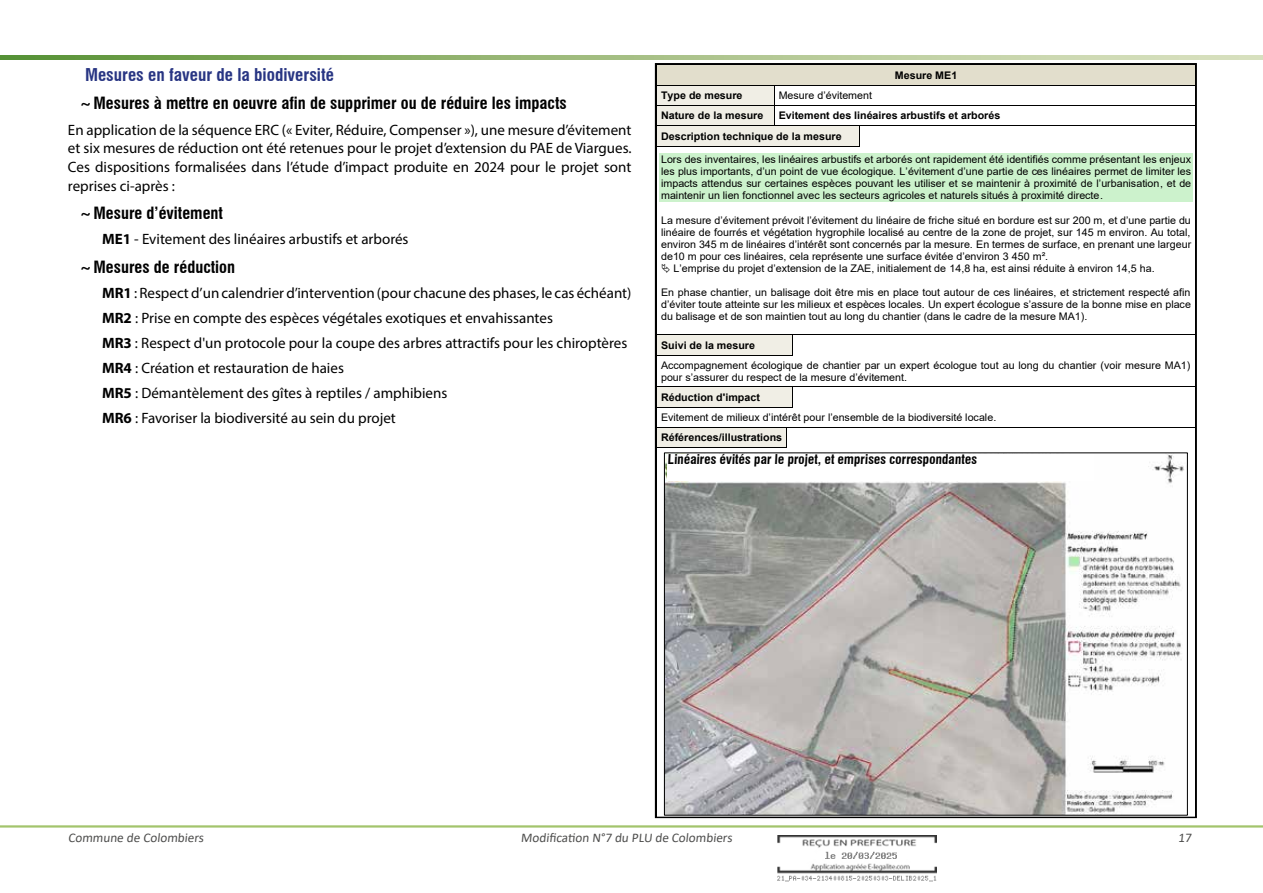
<style>
.page{position:relative;width:1263px;height:893px;background:#fff}
.page>*{position:absolute;margin:0;border:0;box-sizing:border-box;transform-origin:0 0}
.t1{font:700 condensed 17.25px "Swiss 721 BT";color:#283583}
.t2{font:700 condensed 16.5px "Swiss 721 BT";color:#000}
.t3{font:15px/25.2px "Myriad Pro";color:#000;text-align:justify}
.t4{font:13.2px "Calibri";color:#4d4d4c}
.t5{font:700 condensed 13.2px "Swiss 721 BT";color:#000}
.t6{font:10.5px/12px "Arial";letter-spacing:.005em;color:#000;text-align:justify}
.t7{font:700 10.5px/20.4px "Arial";color:#000}
.s1{font-family:"Myriad Pro";font-weight:600;font-stretch:normal}
.s2{font-weight:700}
</style>
<div class="page">
<hr style="left:0;top:825px;width:1263px;height:3px;background:#a3c46c">
<svg style="left:0;top:55px;width:1263px;height:5px;background:#a1bd81"></svg>
<div style="left:657px;top:65px;width:538px;height:20px;background:#e2decc"></div>
<div style="left:657px;top:85px;width:117px;height:20px;background:#f0eee5"></div>
<hr style="left:657px;top:85px;width:117px;height:1px;background:#000">
<hr style="left:775px;top:85px;width:420px;height:1px;background:#000">
<div style="left:657px;top:106px;width:117px;height:19px;background:#f0eee5"></div>
<hr style="left:657px;top:105px;width:117px;height:1px;background:#000">
<hr style="left:775px;top:105px;width:420px;height:1px;background:#000">
<div style="left:657px;top:126px;width:202px;height:20px;background:#f0eee5"></div>
<hr style="left:657px;top:125px;width:117px;height:1px;background:#000">
<svg style="left:774px;top:85px;width:1px;height:41px"></svg>
<hr style="left:775px;top:125px;width:84px;height:1px;background:#000">
<hr style="left:860px;top:125px;width:335px;height:1px;background:#000">
<div style="left:659px;top:153px;width:534px;height:13px;background:#ccf2cc"></div>
<div style="left:659px;top:166px;width:534px;height:12px;background:#ccf2cc"></div>
<div style="left:659px;top:178px;width:534px;height:12px;background:#ccf2cc"></div>
<div style="left:659px;top:190px;width:534px;height:12px;background:#ccf2cc"></div>
<hr style="left:657px;top:146px;width:202px;height:1px;background:#000">
<svg style="left:859px;top:125px;width:1px;height:22px"></svg>
<hr style="left:657px;top:146px;width:1px;height:188px;background:#000">
<div style="left:657px;top:335px;width:135px;height:20px;background:#f0eee5"></div>
<hr style="left:657px;top:334px;width:135px;height:1px;background:#000">
<hr style="left:793px;top:334px;width:402px;height:1px;background:#000">
<hr style="left:657px;top:355px;width:135px;height:1px;background:#000">
<svg style="left:792px;top:334px;width:1px;height:22px"></svg>
<hr style="left:657px;top:355px;width:1px;height:31px;background:#000">
<div style="left:657px;top:387px;width:135px;height:20px;background:#f0eee5"></div>
<hr style="left:657px;top:386px;width:135px;height:1px;background:#000">
<hr style="left:793px;top:386px;width:402px;height:1px;background:#000">
<hr style="left:657px;top:407px;width:135px;height:1px;background:#000">
<svg style="left:792px;top:386px;width:1px;height:22px"></svg>
<div style="left:657px;top:428px;width:129px;height:20px;background:#f0eee5"></div>
<hr style="left:657px;top:427px;width:129px;height:1px;background:#000">
<hr style="left:787px;top:427px;width:408px;height:1px;background:#000">
<hr style="left:657px;top:448px;width:129px;height:1px;background:#000">
<svg style="left:786px;top:427px;width:1px;height:21px"></svg>
<hr style="left:657px;top:448px;width:1px;height:369px;background:#000">
<img style="left:666px;top:454px;width:518px;height:360px">
<div style="left:668px;top:454px;width:426px;height:27px;background:#fff"></div>
<img style="left:778px;top:835px;width:159px;height:47px">
<h1 class="t1" style="left:85px;top:65px;width:250px">Mesures en faveur de la biodiversité</h1>
<h2 class="t2" style="left:81px;top:94px;width:487px"><span class="s1">~</span> Mesures à mettre en oeuvre afin de supprimer ou de réduire les impacts</h2>
<p class="t3" style="left:68px;top:120px;width:565px;line-height:18.8px">En application de la séquence ERC (« Eviter, Réduire, Compenser »), une mesure d’évitement et six mesures de réduction ont été retenues pour le projet d’extension du PAE de Viargues.<br>Ces dispositions formalisées dans l’étude d’impact produite en 2024 pour le projet sont reprises ci-après :</p>
<h2 class="t2" style="left:81px;top:203px;width:144px"><span class="s1">~</span> Mesure d’évitement</h2>
<h3 class="t3" style="left:102px;top:226px;width:308px"><span class="s2">ME1</span> - Evitement des linéaires arbustifs et arborés</h3>
<h2 class="t2" style="left:81px;top:257px;width:156px"><span class="s1">~</span> Mesures de réduction</h2>
<p class="t3" style="left:102px;top:280px;width:531px;text-align:left"><span class="s2">MR1</span> : Respect d’un calendrier d’intervention (pour chacune des phases, le cas échéant)<br><span class="s2">MR2</span> : Prise en compte des espèces végétales exotiques et envahissantes<br><span class="s2">MR3</span> : Respect d'un protocole pour la coupe des arbres attractifs pour les chiroptères <span class="s2">MR4</span> : Création et restauration de haies<br><span class="s2">MR5</span> : Démantèlement des gîtes à reptiles / amphibiens<br><span class="s2">MR6</span> : Favoriser la biodiversité au sein du projet</p>
<p class="t7" style="left:895px;top:65px;width:64px">Mesure ME1</p>
<p class="t7" style="left:661px;top:85px;width:83px">Type de mesure</p>
<p class="t6" style="left:779px;top:89px;width:95px">Mesure d’évitement</p>
<p class="t7" style="left:661px;top:106px;width:104px">Nature de la mesure</p>
<p class="t7" style="left:661px;top:106px;width:341px;text-indent:118px">Evitement des linéaires arbustifs et arborés<br>Description technique de la mesure</p>
<p class="t6" style="left:661px;top:153px;width:532px">Lors des inventaires, les linéaires arbustifs et arborés ont rapidement été identifiés comme présentant les enjeux les plus importants, d’un point de vue écologique. L’évitement d’une partie de ces linéaires permet de limiter les impacts attendus sur certaines espèces pouvant les utiliser et se maintenir à proximité de l’urbanisation, et de maintenir un lien fonctionnel avec les secteurs agricoles et naturels situés à proximité directe.</p>
<p class="t6" style="left:661px;top:214px;width:531px">La mesure d’évitement prévoit l’évitement du linéaire de friche situé en bordure est sur 200 m, et d’une partie du</p>
<p class="t6" style="left:661px;top:226px;width:531px">linéaire de fourrés et végétation hygrophile localisé au centre de la zone de projet, sur 145 m environ. Au total,</p>
<p class="t6" style="left:661px;top:238px;width:532px">environ 345 m de linéaires d’intérêt sont concernés par la mesure. En termes de surface, en prenant une largeur</p>
<p class="t6" style="left:661px;top:250px;width:389px">de10 m pour ces linéaires, cela représente une surface évitée d’environ 3 450 m².</p>
<p class="t6" style="left:673px;top:262px;width:483px">L’emprise du projet d’extension de la ZAE, initialement de 14,8 ha, est ainsi réduite à environ 14,5 ha.</p>
<p class="t6" style="left:661px;top:286px;width:531px">En phase chantier, un balisage doit être mis en place tout autour de ces linéaires, et strictement respecté afin d’éviter toute atteinte sur les milieux et espèces locales. Un expert écologue s’assure de la bonne mise en place du balisage et de son maintien tout au long du chantier (dans le cadre de la mesure MA1).</p>
<p class="t7" style="left:661px;top:335px;width:95px">Suivi de la mesure</p>
<p class="t6" style="left:661px;top:359px;width:531px">Accompagnement écologique de chantier par un expert écologue tout au long du chantier (voir mesure MA1) pour s’assurer du respect de la mesure d’évitement.</p>
<p class="t7" style="left:661px;top:387px;width:100px">Réduction d'impact</p>
<p class="t6" style="left:661px;top:411px;width:337px">Evitement de milieux d’intérêt pour l’ensemble de la biodiversité locale.</p>
<p class="t7" style="left:661px;top:428px;width:123px">Références/illustrations</p>
<p class="t5" style="left:668px;top:451px;width:311px">Linéaires évités par le projet, et emprises correspondantes</p>
<p class="t4" style="left:68px;top:829px;width:139px">Commune de Colombiers</p>
<p class="t4" style="left:521px;top:829px;width:215px">Modification N°7 du PLU de Colombiers</p>
<p class="t4" style="left:1178px;top:829px;width:17px">17</p>
</div>
